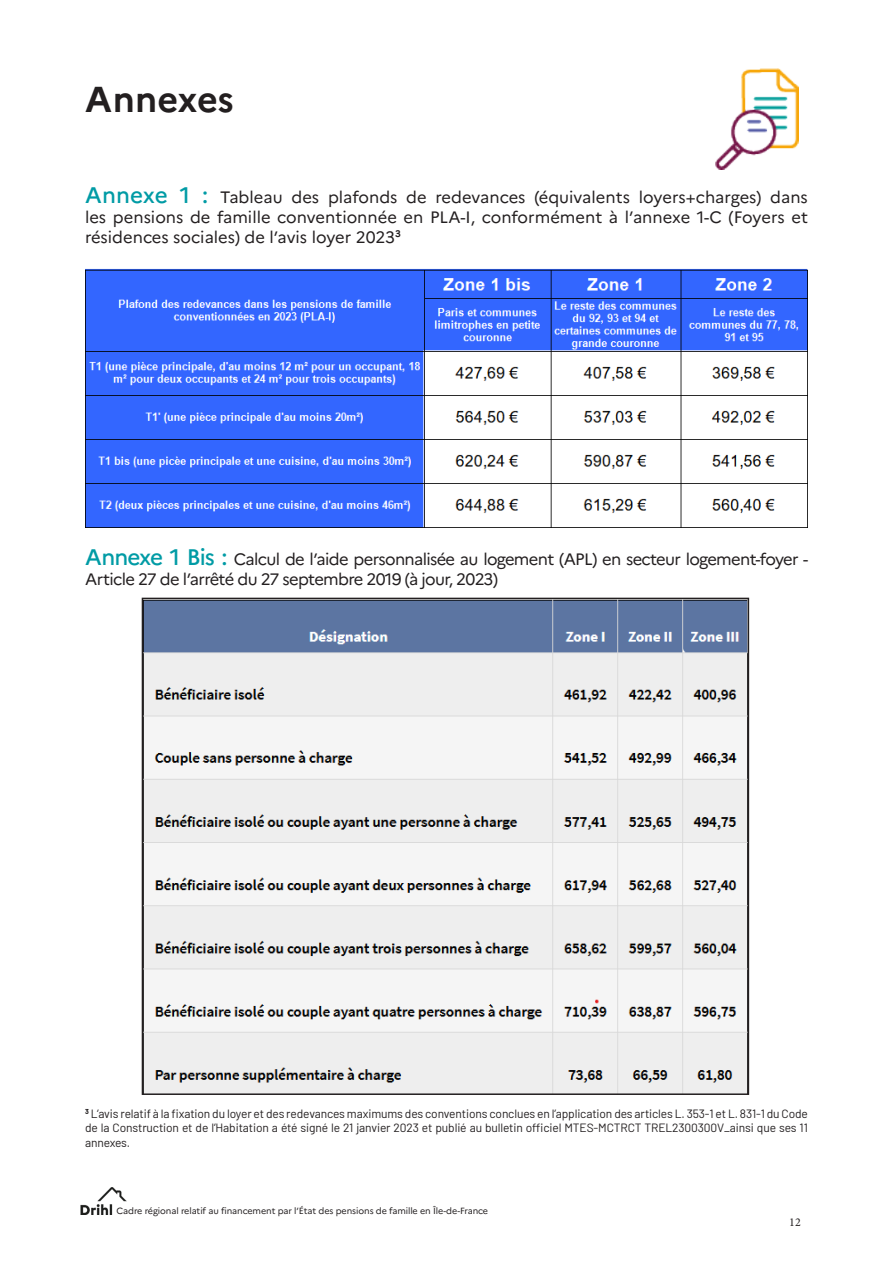
<style>
.page{position:relative;width:893px;height:1263px;background:#fff}
.page>*{position:absolute;margin:0;border:0;box-sizing:border-box;transform-origin:0 0}
.Grand_titre_de_rubrique{font:700 36px "Marianne";letter-spacing:-.005em;color:#231f20}
.Intertitre{font:16.5px/19.8px "Marianne";letter-spacing:-.04em;color:#231f20;text-align:justify}
.Note{font:12px/14.4px "Barlow";letter-spacing:-.01em;color:#231f20;text-align:justify}
.t1{font:12px "Minion Pro";color:#231f20}
.t2{font:9px "Marianne";letter-spacing:-.01em;color:#231f20}
.s1{font-weight:500;font-size:22.5px;color:#009ba5}
</style>
<div class="page">
<img style="left:81px;top:1187px;width:46px;height:27px">
<img style="left:716px;top:68px;width:83px;height:101px">
<img style="left:85px;top:268px;width:723px;height:259px">
<img style="left:145px;top:601px;width:601px;height:491px">
<div style="left:142px;top:598px;width:607px;height:497px;border:2px solid #231f20"></div>
<p class="Grand_titre_de_rubrique" style="left:85px;top:71px;width:151px">Annexes</p>
<p class="Intertitre" style="left:85px;top:186px;width:724px"><span class="s1">Annexe 1 :</span> Tableau des plafonds de redevances (équivalents loyers+charges) dans les pensions de famille conventionnée en PLA-I, conformément à l’annexe 1-C (Foyers et résidences sociales) de l’avis loyer 2023<sup>3</sup></p>
<p class="Intertitre" style="left:85px;top:548px;width:725px"><span class="s1">Annexe 1 Bis :</span> Calcul de l’aide personnalisée au logement (APL) en secteur logement-foyer -<br>Article 27 de l’arrêté du 27 septembre 2019 (à jour, 2023)</p>
<p class="Note" style="left:85px;top:1105px;width:724px"><sup>3</sup> L’avis relatif à la fixation du loyer et des redevances maximums des conventions conclues en l’application des articles L. 353-1 et L. 831-1 du Code de la Construction et de l’Habitation a été signé le 21 janvier 2023 et publié au bulletin officiel MTES-MCTRCT TREL2300300V_ainsi que ses 11 annexes.</p>
<p class="t2" style="left:117px;top:1204px;width:373px">Cadre régional relatif au financement par l’État des pensions de famille en Île-de-France</p>
<p class="t1" style="left:789px;top:1214px;width:13px">12</p>
</div>
